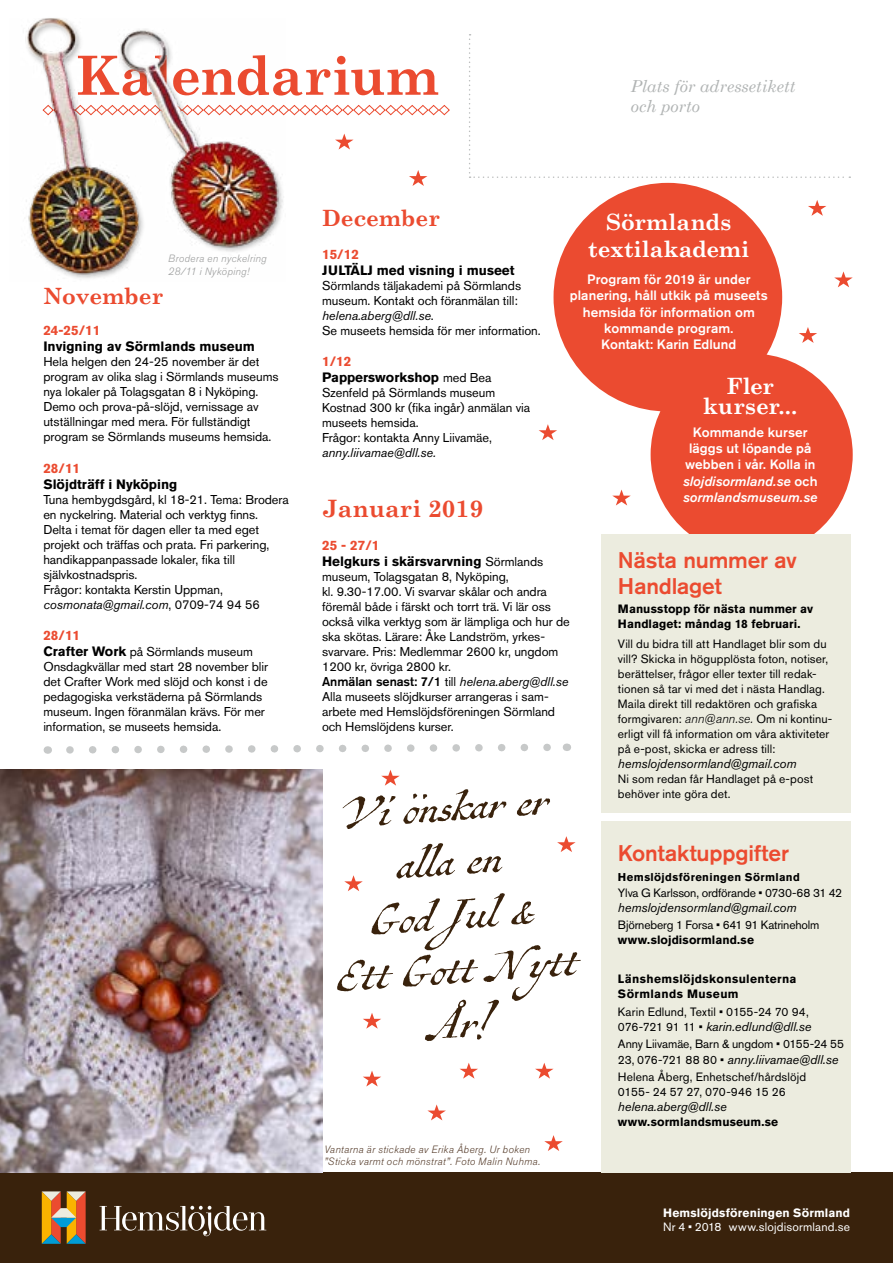
<style>
.page{position:relative;width:893px;height:1263px;background:#fff}
.page>*{position:absolute;margin:0;border:0;box-sizing:border-box;transform-origin:0 0}
.t1{font:54.15px/54.2px "Antiquarian Scribe";color:#39220c;text-align:center}
.t2{font:700 54px "Century Schoolbook";letter-spacing:-.01em;color:#eb4b30}
.t3{font:700 24px "Century Schoolbook";color:#eb4b30}
.t4{font:500 22.5px/25.5px "Akzidenz Grotesk BE";letter-spacing:-.005em;color:#eb4b30}
.t5{font:700 22.5px/26.4px "Century Schoolbook";letter-spacing:-.005em;color:#fff;text-align:center}
.t6{font:700 22.5px "Century Schoolbook";color:#eb4b30}
.t7{font:italic 16.5px/19.8px "Century Schoolbook";color:#b1b4b4}
.t8{font:500 13.5px/16.2px "Akzidenz Grotesk BE";letter-spacing:.005em;color:#fff;text-align:center}
.t9{font:700 13.5px/16.2px "Akzidenz Grotesk BE";color:#000}
.t10{font:700 13.5px "Akzidenz Grotesk BE";color:#eb4b30}
.t11{font:12.75px/15px "Akzidenz Grotesk BE";letter-spacing:-.005em;color:#000}
.t12{font:italic 12.75px "Akzidenz Grotesk BE";letter-spacing:-.005em;color:#000}
.t13{font:12px/15px "Akzidenz Grotesk BE";letter-spacing:.01em;color:#000}
.t14{font:700 12px/15px "Akzidenz Grotesk BE";letter-spacing:.01em;color:#000}
.t15{font:12px "Akzidenz Grotesk BE";letter-spacing:-.015em;color:#000}
.t16{font:700 12px/15px "Akzidenz Grotesk BE";letter-spacing:.03em;color:#000}
.t17{font:12px "Akzidenz Grotesk BE";letter-spacing:.015em;color:#fff}
.t18{font:700 12px "Akzidenz Grotesk BE";letter-spacing:.015em;color:#fff}
.t19{font:700 11.25px "Akzidenz Grotesk BE";letter-spacing:.035em;color:#000}
.t20{font:italic 300 10.5px/12.6px "Akzidenz Grotesk BE";letter-spacing:.025em;color:#59402f}
.t21{font:italic 300 10.5px/12.6px "Akzidenz Grotesk BE";letter-spacing:.03em;color:#9d9e9e}
.s1{font-style:italic}
.s2{font-weight:700;font-size:13.5px}
.s3{color:#eb4b30}
.s4{font-weight:400;font-size:12.75px}
.s5{font-weight:500}
.s6{font-weight:300;font-style:italic;font-size:12.75px}
.s7{font-style:normal;font-size:12px}
</style>
<div class="page">
<div style="left:0;top:1173px;width:893px;height:90px;background:#39220c"></div>
<svg style="left:42px;top:1191px;width:44px;height:53px;background:#ba874c"></svg>
<svg style="left:100px;top:1206px;width:166px;height:30px"></svg>
<svg style="left:344px;top:875px;width:19px;height:16px"></svg>
<svg style="left:544px;top:1135px;width:19px;height:16px"></svg>
<svg style="left:363px;top:1071px;width:18px;height:15px"></svg>
<svg style="left:535px;top:1063px;width:18px;height:16px"></svg>
<svg style="left:427px;top:1104px;width:19px;height:16px"></svg>
<svg style="left:363px;top:1013px;width:18px;height:16px"></svg>
<svg style="left:460px;top:1063px;width:18px;height:16px"></svg>
<svg style="left:381px;top:770px;width:19px;height:16px"></svg>
<svg style="left:557px;top:836px;width:19px;height:16px"></svg>
<div style="left:601px;top:821px;width:250px;height:352px;background:#ececdf"></div>
<svg style="left:285px;top:105px;width:165px;height:11px"></svg>
<svg style="left:469px;top:34px;width:381px;height:144px"></svg>
<img style="left:25px;top:18px;width:260px;height:261px">
<svg style="left:66px;top:743px;width:501px;height:11px"></svg>
<div style="left:553px;top:183px;width:229px;height:228px;background:#eb4b30;border-radius:50%"></div>
<div style="left:651px;top:353px;width:202px;height:203px;background:#eb4b30;border-radius:50%"></div>
<img style="left:0;top:770px;width:322px;height:403px">
<svg style="left:539px;top:424px;width:18px;height:16px"></svg>
<svg style="left:335px;top:134px;width:18px;height:15px"></svg>
<svg style="left:808px;top:200px;width:18px;height:16px"></svg>
<svg style="left:834px;top:271px;width:19px;height:16px"></svg>
<svg style="left:799px;top:327px;width:18px;height:16px"></svg>
<svg style="left:612px;top:489px;width:19px;height:16px"></svg>
<svg style="left:409px;top:170px;width:18px;height:16px"></svg>
<div style="left:601px;top:534px;width:250px;height:279px;background:#ececdf"></div>
<h2 class="t2" style="left:75px;top:33px;width:364px">Kalendarium</h2>
<p class="t7" style="left:631px;top:75px;width:166px">Plats för adressetikett och porto</p>
<p class="t21" style="left:168px;top:252px;width:100px">Brodera en nyckelring<br>28/11 i Nyköping!</p>
<h3 class="t6" style="left:43px;top:278px;width:121px">November</h3>
<p class="t10" style="left:43px;top:323px;width:59px">24-25/11</p>
<p class="t9" style="left:43px;top:339px;width:213px">Invigning av Sörmlands museum</p>
<p class="t11" style="left:43px;top:354px;width:237px">Hela helgen den 24-25 november är det program av olika slag i Sörmlands museums nya lokaler på Tolagsgatan 8 i Nyköping.<br>Demo och prova-på-slöjd, vernissage av utställningar med mera. För fullständigt program se Sörmlands museums hemsida.</p>
<p class="t10" style="left:43px;top:460px;width:38px">28/11</p>
<p class="t9" style="left:43px;top:476px;width:135px">Slöjdträff i Nyköping</p>
<p class="t11" style="left:43px;top:492px;width:247px">Tuna hembygdsgård, kl 18-21. Tema: Brodera en nyckelring. Material och verktyg finns.<br>Delta i temat för dagen eller ta med eget projekt och träffas och prata. Fri parkering, handikappanpassade lokaler, fika till självkostnadspris.<br>Frågor: kontakta Kerstin Uppman, <span class="s1">cosmonata@gmail.com</span>, 0709-74 94 56</p>
<p class="t10" style="left:43px;top:628px;width:38px">28/11</p>
<p class="t11" style="left:43px;top:644px;width:226px"><span class="s2">Crafter Work</span> på Sörmlands museum Onsdagkvällar med start 28 november blir det Crafter Work med slöjd och konst i de pedagogiska verkstäderna på Sörmlands museum. Ingen föranmälan krävs. För mer information, se museets hemsida.</p>
<h3 class="t6" style="left:322px;top:201px;width:119px">December</h3>
<p class="t10" style="left:322px;top:246px;width:38px">15/12</p>
<p class="t9" style="left:322px;top:262px;width:194px">JULTÄLJ med visning i museet</p>
<p class="t11" style="left:322px;top:278px;width:220px">Sörmlands täljakademi på Sörmlands museum. Kontakt och föranmälan till: <span class="s1">helena.aberg@dll.se</span>.<br>Se museets hemsida för mer information.</p>
<p class="t9" style="left:322px;top:353px;width:171px"><span class="s3">1/12<br></span>Pappersworkshop <span class="s4">med Bea</span></p>
<p class="t11" style="left:322px;top:385px;width:210px">Szenfeld på Sörmlands museum<br>Kostnad 300 kr (fika ingår) anmälan via museets hemsida.<br>Frågor: kontakta Anny Liivamäe,</p>
<p class="t12" style="left:322px;top:445px;width:115px">anny.liivamae@dll.se.</p>
<h3 class="t3" style="left:322px;top:490px;width:163px">Januari 2019</h3>
<p class="t9" style="left:322px;top:537px;width:223px"><span class="s3">25 - 27/1<br></span>Helgkurs i skärsvarvning <span class="s4">Sörmlands</span></p>
<p class="t11" style="left:322px;top:569px;width:249px">museum, Tolagsgatan 8, Nyköping,<br>kl. 9.30-17.00. Vi svarvar skålar och andra föremål både i färskt och torrt trä. Vi lär oss också vilka verktyg som är lämpliga och hur de ska skötas. Lärare: Åke Landström, yrkes&shy;svarvare. Pris: Medlemmar 2600 kr, ungdom 1200 kr, övriga 2800 kr.<br><span class="s5">Anmälan senast: 7/1</span> till <span class="s1">helena.aberg@dll.se </span>Alla museets slöjdkurser arrangeras i sam&shy;arbete med Hemslöjdsföreningen Sörmland och Hemslöjdens kurser.</p>
<h3 class="t5" style="left:588px;top:208px;width:163px">Sörmlands textilakademi</h3>
<p class="t8" style="left:570px;top:271px;width:200px">Program för 2019 är under planering, håll utkik på museets hemsida för information om kommande program.<br>Kontakt: Karin Edlund</p>
<h3 class="t5" style="left:703px;top:375px;width:96px;line-height:19.5px">Fler kurser...</h3>
<p class="t8" style="left:683px;top:424px;width:136px">Kommande kurser läggs ut löpande på webben i vår. Kolla in <span class="s1">slojdisormland.se</span> och <span class="s1">sormlandsmuseum.se</span></p>
<h3 class="t4" style="left:618px;top:547px;width:181px">Nästa nummer av<br>Handlaget</h3>
<p class="t14" style="left:618px;top:602px;width:197px">Manusstopp för nästa nummer av<br>Handlaget: måndag 18 februari.</p>
<p class="t13" style="left:618px;top:636px;width:216px">Vill du bidra till att Handlaget blir som du vill? Skicka in högupplösta foton, notiser, berättelser, frågor eller texter till redak&shy;tionen så tar vi med det i nästa Handlag.<br>Maila direkt till redaktören och grafiska formgivaren: <span class="s6">ann@ann.se.</span> Om ni kontinu&shy;erligt vill få information om våra aktiviteter på e-post, skicka er adress till:</p>
<p class="t12" style="left:618px;top:756px;width:180px">hemslojdensormland@gmail.com</p>
<p class="t13" style="left:618px;top:771px;width:197px">Ni som redan får Handlaget på e-post behöver inte göra det.</p>
<h1 class="t1" style="left:323px;top:782px;width:242px;rotate:-4deg">Vi önskar er alla en<br>God Jul &amp;<br>Ett Gott Nytt<br>År!</h1>
<h3 class="t4" style="left:618px;top:840px;width:173px">Kontaktuppgifter</h3>
<p class="t19" style="left:618px;top:870px;width:183px">Hemslöjdsföreningen Sörmland</p>
<p class="t15" style="left:618px;top:886px;width:226px">Ylva G Karlsson, ordförande • 0730-68 31 42</p>
<p class="t12" style="left:618px;top:900px;width:180px">hemslojdensormland@gmail.com</p>
<p class="t15" style="left:618px;top:917px;width:203px">Björneberg 1 Forsa • 641 91 Katrineholm</p>
<p class="t14" style="left:618px;top:932px;width:138px">www.slojdisormland.se</p>
<p class="t16" style="left:618px;top:972px;width:180px">Länshemslöjdskonsulenterna<br>Sörmlands Museum</p>
<p class="t13" style="left:618px;top:1004px;width:192px">Karin Edlund, Textil • 0155-24 70 94,</p>
<p class="t12" style="left:618px;top:1019px;width:195px"><span class="s7">076-721 91 11 •</span> karin.edlund@dll.se</p>
<p class="t13" style="left:618px;top:1036px;width:228px">Anny Liivamäe, Barn &amp; ungdom • 0155-24 55</p>
<p class="t12" style="left:618px;top:1052px;width:222px"><span class="s7">23, 076-721 88 80 •</span> anny.liivamae@dll.se</p>
<p class="t13" style="left:618px;top:1069px;width:190px">Helena Åberg, Enhetschef/hårdslöjd<br>0155- 24 57 27, 070-946 15 26</p>
<p class="t12" style="left:618px;top:1099px;width:110px">helena.aberg@dll.se</p>
<p class="t14" style="left:618px;top:1114px;width:162px">www.sormlandsmuseum.se</p>
<p class="t20" style="left:324px;top:1143px;width:218px">Vantarna är stickade av Erika Åberg. Ur boken ”Sticka varmt och mönstrat”. Foto Malin Nuhma.</p>
<p class="t18" style="left:663px;top:1205px;width:188px">Hemslöjdsföreningen Sörmland</p>
<p class="t17" style="left:663px;top:1220px;width:188px">Nr 4 • 2018 www.slojdisormland.se</p>
</div>
